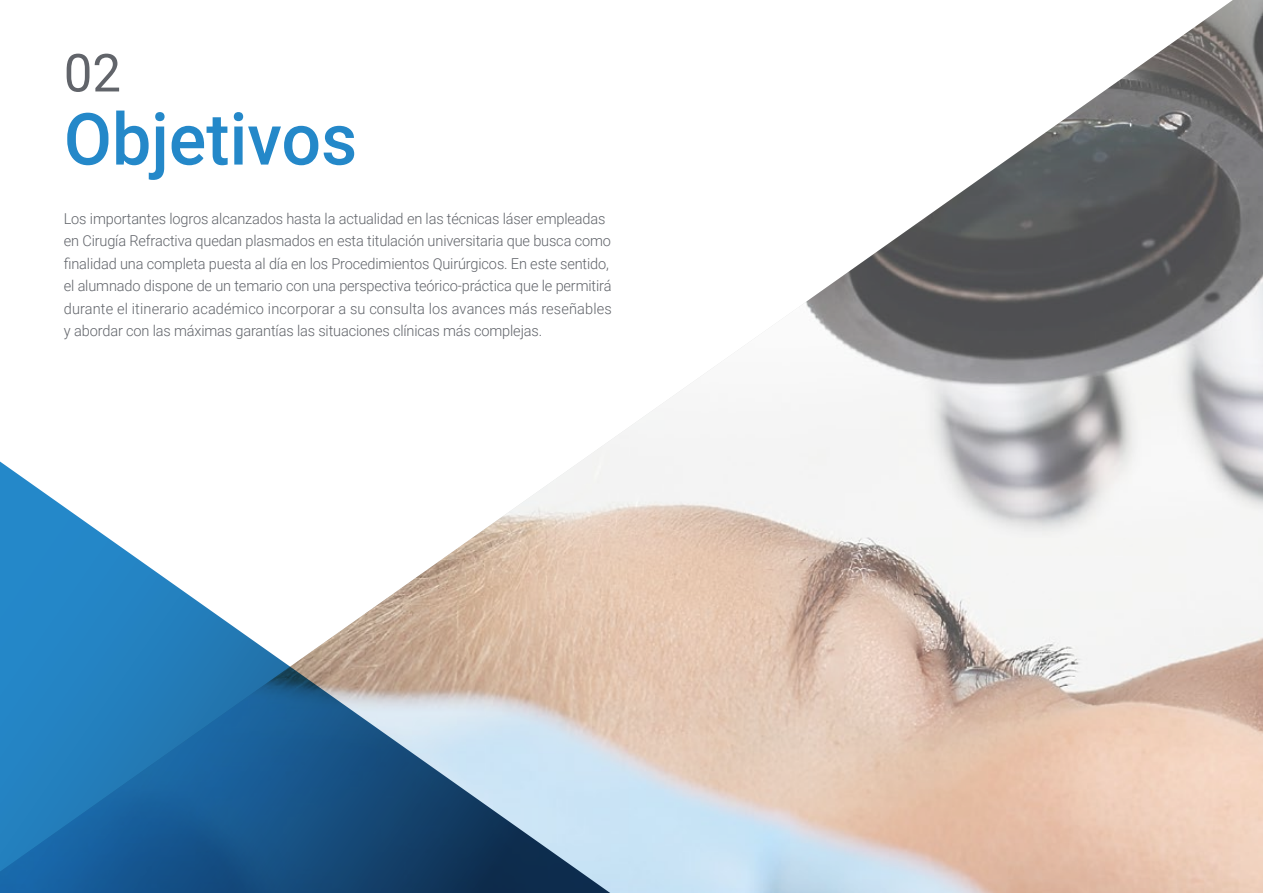
<style>
.page{position:relative;width:1263px;height:893px;background:#fff}
.page>*{position:absolute;margin:0;border:0;box-sizing:border-box;transform-origin:0 0}
.t1{font:500 72px "Roboto";color:#2488c9}
.t2{font:52.5px "Roboto";color:#61646a}
.t3{font:300 15px/22.5px "Roboto";letter-spacing:-.01em;color:#61646a}
</style>
<div class="page">
<img style="left:603px;top:0;width:660px;height:893px">
<svg style="left:0;top:446px;width:640px;height:447px"></svg>
<h2 class="t2" style="left:64px;top:36px;width:59px">02</h2>
<h1 class="t1" style="left:64px;top:89px;width:295px">Objetivos</h1>
<p class="t3" style="left:64px;top:207px;width:550px">Los importantes logros alcanzados hasta la actualidad en las técnicas láser empleadas en Cirugía Refractiva quedan plasmados en esta titulación universitaria que busca como finalidad una completa puesta al día en los Procedimientos Quirúrgicos. En este sentido, el alumnado dispone de un temario con una perspectiva teórico-práctica que le permitirá durante el itinerario académico incorporar a su consulta los avances más reseñables y abordar con las máximas garantías las situaciones clínicas más complejas.</p>
</div>
